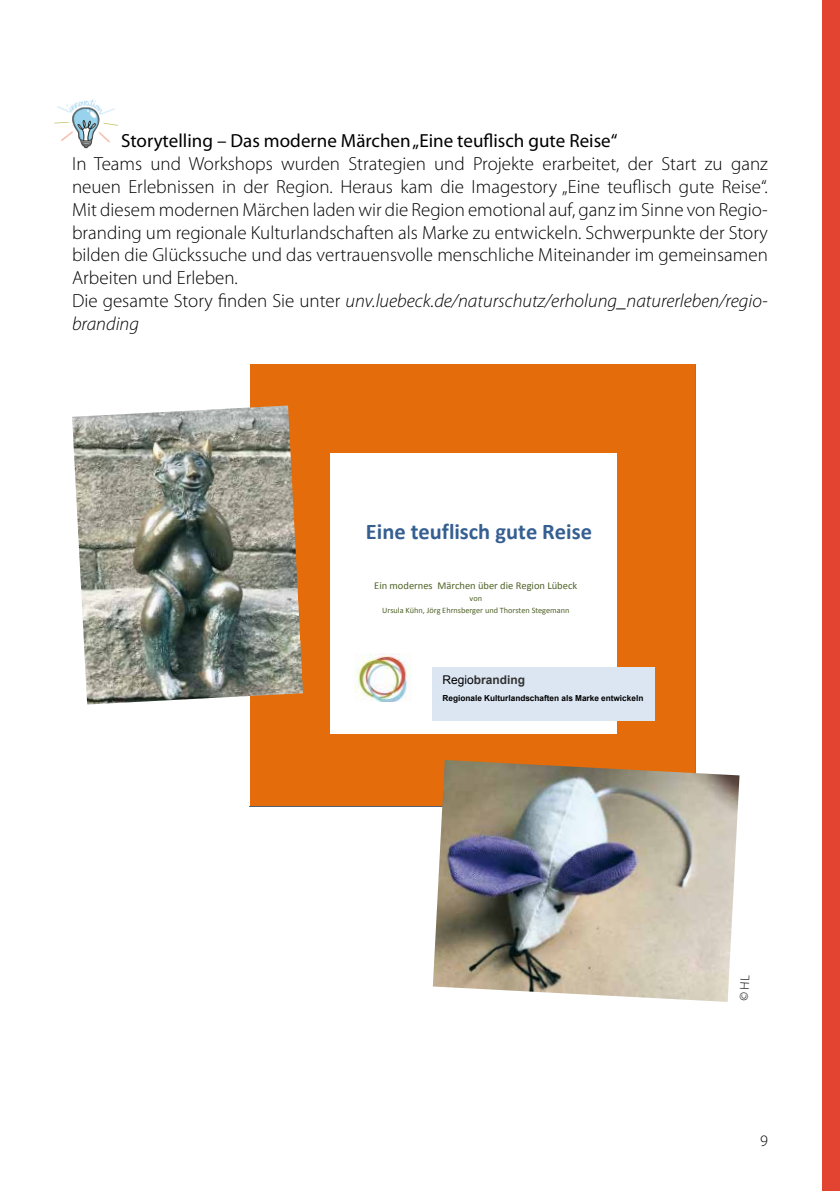
<style>
.page{position:relative;width:840px;height:1191px;background:#fff}
.page>*{position:absolute;margin:0;border:0;box-sizing:border-box;transform-origin:0 0}
.t1{font:700 22.4px "Calibri";color:#365f91}
.t2{font:300 19px/22.8px "Myriad Pro";color:#000}
.t3{font:19px "Myriad Pro";color:#000}
.t4{font:300 16px "Myriad Pro";color:#000}
.t5{font:700 12px "Arial";color:#323232}
.t6{font:10.4px "Calibri";color:#4f6228}
.t7{font:8.2px/11.6px "Calibri";color:#4f6228;text-align:center}
.t8{font:700 8.2px "Arial";color:#000}
.s1{font-style:italic}
.s2{font-weight:400;color:#000}
</style>
<div class="page">
<div style="left:822px;top:0;width:17px;height:1191px;background:#e24431"></div>
<div style="left:250px;top:364px;width:445px;height:442px;background:#e46c0a"></div>
<div style="left:330px;top:453px;width:287px;height:280px;background:#fff"></div>
<img style="left:354px;top:654px;width:54px;height:48px">
<div style="left:431px;top:667px;width:223px;height:54px;background:#dce6f2"></div>
<img style="left:72px;top:405px;width:231px;height:299px">
<img style="left:432px;top:760px;width:307px;height:242px">
<img style="left:54px;top:99px;width:65px;height:50px">
<p class="t3" style="left:121px;top:129px;width:497px">Storytelling – Das moderne Märchen „Eine teuflisch gute Reise“</p>
<p class="t2" style="left:72px;top:152px;width:697px">In Teams und Workshops wurden Strategien und Projekte erarbeitet, der Start zu ganz neuen Erlebnissen in der Region. Heraus kam die Imagestory „Eine teuflisch gute Reise“.<br>Mit diesem modernen Märchen laden wir die Region emotional auf, ganz im Sinne von Regio&shy;branding um regionale Kulturlandschaften als Marke zu entwickeln. Schwerpunkte der Story bilden die Glückssuche und das vertrauensvolle menschliche Miteinander im gemeinsamen Arbeiten und Erleben.<br>Die gesamte Story finden Sie unter <span class="s1">unv.luebeck.de/naturschutz/erholung_naturerleben/regio&shy;branding</span></p>
<p class="t1" style="left:365px;top:517px;width:227px">Eine teuflisch gute Reise</p>
<p class="t6" style="left:374px;top:578px;width:204px">Ein modernes Märchen über die Region Lübeck</p>
<p class="t7" style="left:382px;top:592px;width:189px">von<br>Ursula Kühn, Jörg Ehrnsberger und Thorsten Stegemann</p>
<p class="t5" style="left:442px;top:672px;width:84px"><span class="s2">Regio</span>branding</p>
<p class="t8" style="left:442px;top:692px;width:202px">Regionale Kulturlandschaften als Marke entwickeln</p>
<p class="t4" style="left:759px;top:1131px;width:9px">9</p>
</div>
